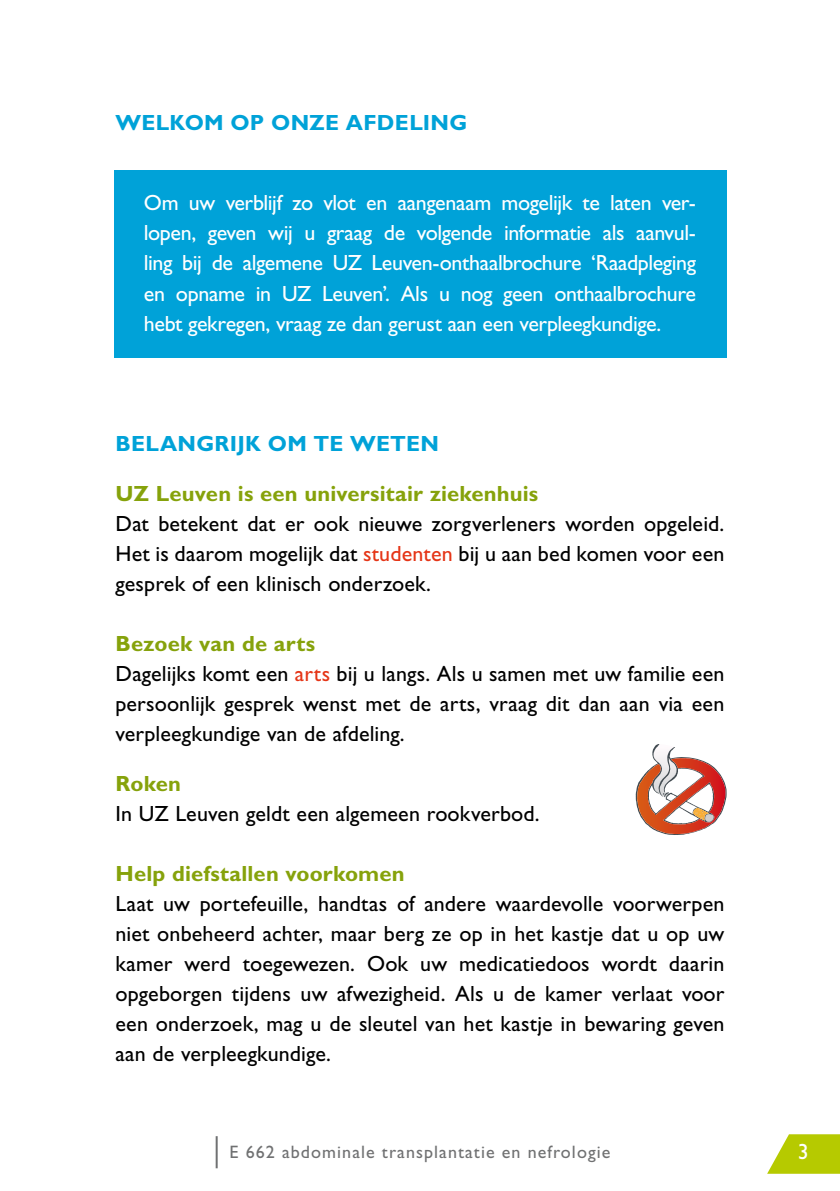
<style>
.page{position:relative;width:840px;height:1191px;background:#fff}
.page>*{position:absolute;margin:0;border:0;box-sizing:border-box;transform-origin:0 0}
.t1{font:22px/30px "Gill Sans Std";letter-spacing:.005em;color:#000;text-align:justify}
.t2{font:22px/30px "Gill Sans Std";letter-spacing:-.02em;color:#fff;text-align:justify}
.t3{font:700 22px "Gill Sans Std";letter-spacing:.005em;color:#86a20b}
.t4{font:700 22px "Gill Sans Std";letter-spacing:.01em;color:#00a2d8}
.t5{font:18px "Gill Sans Std";letter-spacing:.06em;color:#707172}
.s1{color:#e53517}
</style>
<div class="page">
<hr style="left:215px;top:1136px;width:2px;height:32px;background:#707172">
<svg style="left:767px;top:1134px;width:72px;height:39px"></svg>
<div style="left:113px;top:170px;width:613px;height:187px;background:#00a2d8"></div>
<svg style="left:635px;top:744px;width:91px;height:91px"></svg>
<p class="t4" style="left:115px;top:110px;width:353px">WELKOM OP ONZE AFDELING</p>
<p class="t2" style="left:144px;top:188px;width:553px">Om uw verblijf zo vlot en aangenaam mogelijk te laten ver&shy;lopen, geven wij u graag de volgende informatie als aanvul&shy;ling bij de algemene UZ Leuven-onthaalbrochure ‘Raadpleging en opname in UZ Leuven’. Als u nog geen onthaalbrochure hebt gekregen, vraag ze dan gerust aan een verpleegkundige.</p>
<p class="t4" style="left:115px;top:430px;width:325px">BELANGRIJK OM TE WETEN</p>
<p class="t3" style="left:115px;top:480px;width:424px">UZ Leuven is een universitair ziekenhuis</p>
<p class="t1" style="left:115px;top:508px;width:610px">Dat betekent dat er ook nieuwe zorgverleners worden opgeleid.<br>Het is daarom mogelijk dat <span class="s1">studenten</span> bij u aan bed komen voor een gesprek of een klinisch onderzoek.</p>
<p class="t3" style="left:115px;top:630px;width:201px">Bezoek van de arts</p>
<p class="t1" style="left:115px;top:658px;width:610px">Dagelijks komt een <span class="s1">arts</span> bij u langs. Als u samen met uw familie een persoonlijk gesprek wenst met de arts, vraag dit dan aan via een verpleegkundige van de afdeling.</p>
<p class="t3" style="left:115px;top:770px;width:67px">Roken</p>
<p class="t1" style="left:115px;top:798px;width:425px">In UZ Leuven geldt een algemeen rookverbod.</p>
<p class="t3" style="left:115px;top:860px;width:290px">Help diefstallen voorkomen</p>
<p class="t1" style="left:115px;top:888px;width:610px">Laat uw portefeuille, handtas of andere waardevolle voorwerpen niet onbeheerd achter, maar berg ze op in het kastje dat u op uw kamer werd toegewezen. Ook uw medicatiedoos wordt daarin opgeborgen tijdens uw afwezigheid. Als u de kamer verlaat voor een onderzoek, mag u de sleutel van het kastje in bewaring geven aan de verpleegkundige.</p>
<p class="t5" style="left:229px;top:1141px;width:382px">E 662 abdominale transplantatie en nefrologie</p>
<p class="t2" style="left:797px;top:1136px;width:12px">3</p>
</div>
